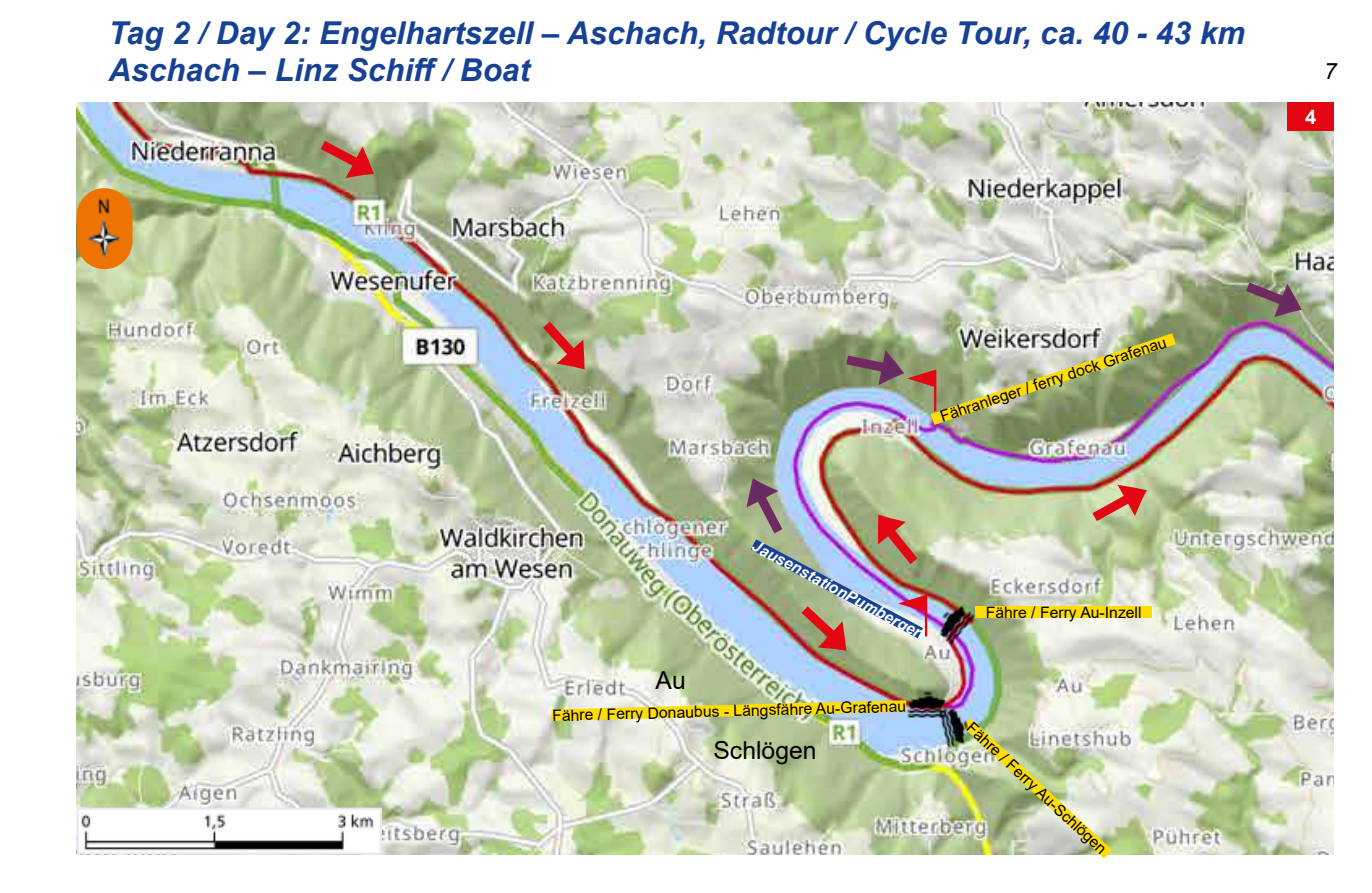
<style>
.page{position:relative;width:1372px;height:893px;background:#fff}
.page>*{position:absolute;margin:0;border:0;box-sizing:border-box;transform-origin:0 0}
.t1{font:italic 700 31.5px/37.8px "Arial";color:#164194}
.t2{font:24.75px "Arial";color:#000}
.t3{font:italic 22.5px "Arial";color:#000}
.t4{font:700 20.25px "Arial";color:#fff}
.t5{font:15.75px "Arial";color:#000}
.t6{font:italic 700 15.75px "Arial";color:#fff}
</style>
<div class="page">
<img style="left:77px;top:102px;width:1256px;height:753px">
<img style="left:80px;top:811px;width:299px;height:41px">
<div style="left:77px;top:808px;width:305px;height:47px;border:2px solid #e9e9f6"></div>
<svg style="left:311px;top:133px;width:64px;height:47px;background:#b1846a"></svg>
<svg style="left:534px;top:312px;width:51px;height:59px;background:#ae8364"></svg>
<svg style="left:1082px;top:483px;width:66px;height:46px;background:#c8997b"></svg>
<img style="left:962px;top:718px;width:149px;height:140px">
<div style="left:78px;top:189px;width:53px;height:79px;background:#ee7402;border-radius:27px"></div>
<img style="left:78px;top:198px;width:53px;height:68px">
<div style="left:77px;top:188px;width:55px;height:81px;border:2px solid #ee7402;border-radius:27px"></div>
<div style="left:975px;top:606px;width:176px;height:12px;background:#fd0"></div>
<img style="left:906px;top:691px;width:41px;height:27px">
<img style="left:936px;top:704px;width:36px;height:47px">
<img style="left:930px;top:597px;width:47px;height:49px">
<img style="left:552px;top:700px;width:354px;height:21px">
<img style="left:745px;top:477px;width:183px;height:175px">
<img style="left:836px;top:333px;width:339px;height:92px">
<svg style="left:1235px;top:275px;width:68px;height:43px;background:#847f6e"></svg>
<div style="left:1287px;top:102px;width:46px;height:29px;background:#e30613"></div>
<h1 class="t1" style="left:108px;top:15px;width:1138px">Tag 2 / Day 2: Engelhartszell ‒ Aschach, Radtour / Cycle Tour, ca. 40 - 43 km<br>Aschach ‒ Linz Schiff / Boat</h1>
<h3 class="t3" style="left:1324px;top:57px;width:14px">7</h3>
<p class="t4" style="left:1304px;top:102px;width:13px">4</p>
<p class="t5" style="left:937px;top:406px;width:239px;rotate:-18deg">Fähranleger / ferry dock Grafenau</p>
<h2 class="t2" style="left:655px;top:663px;width:32px">Au</h2>
<p class="t6" style="left:758px;top:535px;width:191px;rotate:28deg">JausenstationPumberger</p>
<p class="t5" style="left:552px;top:703px;width:355px;rotate:-1deg">Fähre / Ferry Donaubus - Längsfähre Au-Grafenau</p>
<h2 class="t2" style="left:713px;top:733px;width:105px">Schlögen</h2>
<p class="t5" style="left:985px;top:601px;width:157px">Fähre / Ferry Au-Inzell</p>
<p class="t5" style="left:976px;top:717px;width:186px;rotate:43deg">Fähre / Ferry Au-Schlögen</p>
</div>
